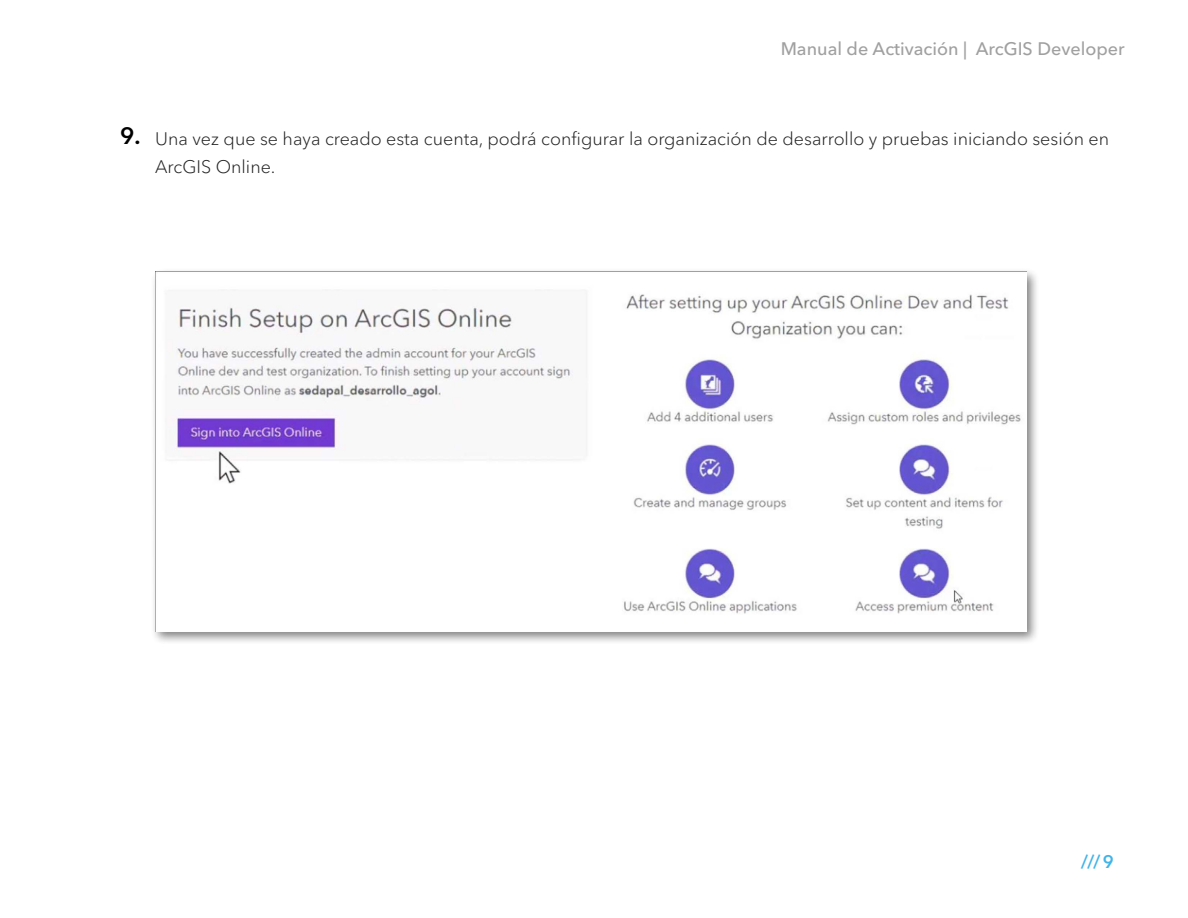
<style>
.page{position:relative;width:1188px;height:918px;background:#fff}
.page>*{position:absolute;margin:0;border:0;box-sizing:border-box;transform-origin:0 0}
.t1{font:600 23.4px "Avenir Next Cyr";color:#000}
.t2{font:300 18px/28.5px "Avenir Next Cyr";color:#232323}
.t3{font:500 18px "Avenir Next Cyr";color:#a0a0a0}
.t4{font:600 18px "Avenir Next Cyr";color:#41b4e8}
</style>
<div class="page">
<div style="left:151px;top:267px;width:889px;height:378px;background:#000;opacity:.5"></div>
<img style="left:156px;top:272px;width:871px;height:360px">
<p class="t3" style="left:781px;top:38px;width:345px">Manual de Activación | ArcGIS Developer</p>
<p class="t1" style="left:120px;top:122px;width:22px">9.</p>
<p class="t2" style="left:155px;top:124px;width:956px">Una vez que se haya creado esta cuenta, podrá configurar la organización de desarrollo y pruebas iniciando sesión en<br>ArcGIS Online.</p>
<p class="t4" style="left:1081px;top:851px;width:34px">/// 9</p>
</div>
